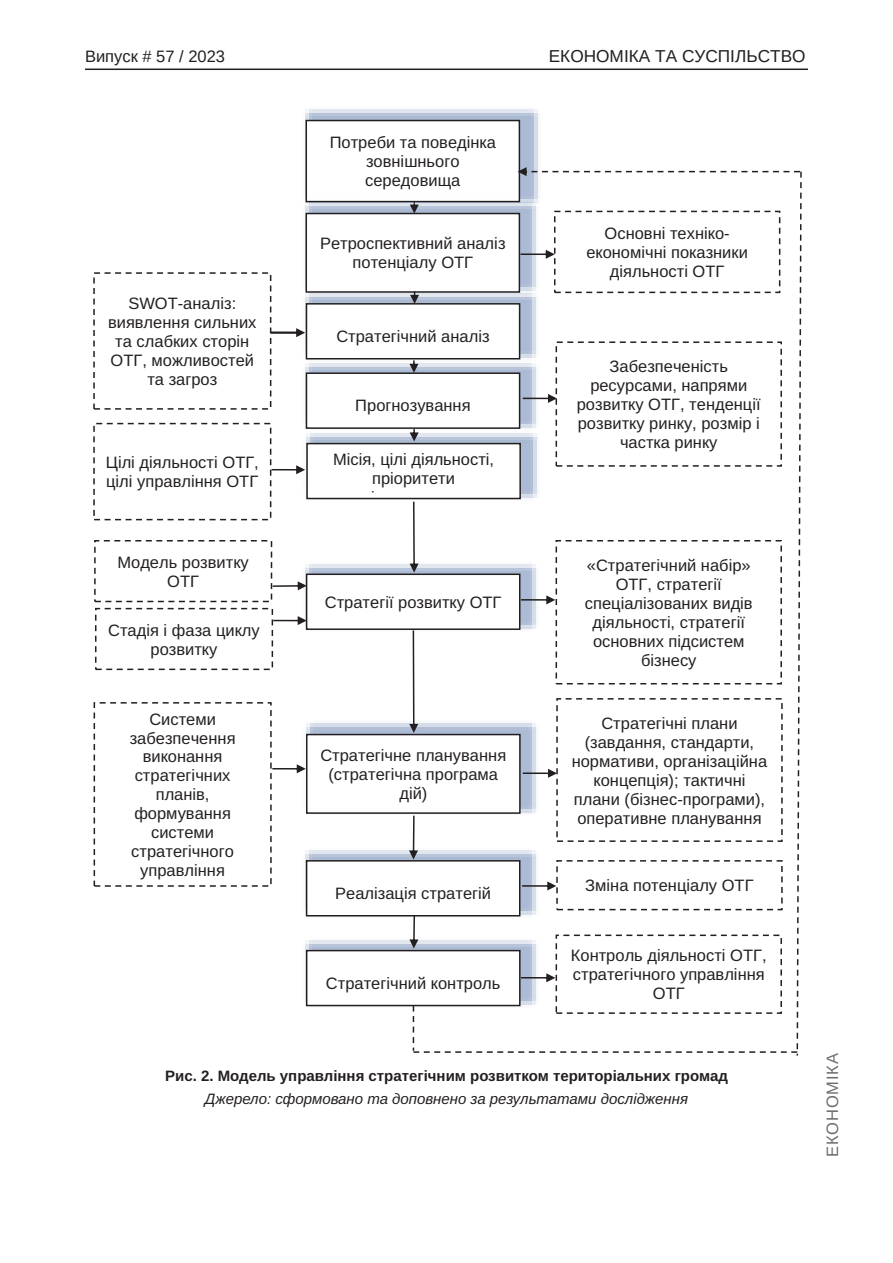
<style>
.page{position:relative;width:893px;height:1263px;background:#fff}
.page>*{position:absolute;margin:0;border:0;box-sizing:border-box;transform-origin:0 0}
.t1{font:17.25px "Arimo";color:#231f20}
.t2{font:16.5px/18.9px "Arimo Roman";color:#231f20;text-align:center}
.t3{font:16.5px "Arimo";color:#231f20}
.t4{font:16.5px "Arimo";letter-spacing:.05em;color:#6c6d70}
.Рисунок_N{font:700 15px "Arimo";color:#231f20}
.Джерело{font:italic 15px "Arimo";color:#231f20}
</style>
<div class="page">
<hr style="left:85px;top:69px;width:723px;height:1px;background:#231f20">
<img style="left:305px;top:109px;width:233px;height:58px">
<div style="left:306px;top:121px;width:213px;height:81px;background:#fff"></div>
<div style="left:305px;top:120px;width:215px;height:82px;border:2px solid #231f20"></div>
<img style="left:307px;top:127px;width:212px;height:68px">
<img style="left:305px;top:294px;width:104px;height:206px">
<div style="left:306px;top:373px;width:214px;height:55px;background:#fff"></div>
<div style="left:306px;top:372px;width:214px;height:57px;border:2px solid #231f20"></div>
<img style="left:307px;top:379px;width:2px;height:43px">
<div style="left:306px;top:304px;width:214px;height:55px;background:#fff"></div>
<div style="left:306px;top:303px;width:214px;height:56px;border:2px solid #231f20"></div>
<img style="left:307px;top:310px;width:2px;height:43px">
<img style="left:305px;top:199px;width:104px;height:95px">
<div style="left:306px;top:214px;width:213px;height:78px;background:#fff"></div>
<div style="left:305px;top:213px;width:215px;height:80px;border:2px solid #231f20"></div>
<img style="left:307px;top:220px;width:1px;height:66px">
<img style="left:305px;top:850px;width:104px;height:67px">
<div style="left:307px;top:861px;width:213px;height:55px;background:#fff"></div>
<div style="left:306px;top:860px;width:214px;height:56px;border:2px solid #231f20"></div>
<img style="left:307px;top:867px;width:2px;height:43px">
<img style="left:306px;top:723px;width:103px;height:11px">
<div style="left:306px;top:734px;width:215px;height:80px;border:2px solid #231f20"></div>
<img style="left:308px;top:741px;width:1px;height:66px">
<img style="left:305px;top:564px;width:104px;height:66px">
<div style="left:307px;top:574px;width:213px;height:55px;background:#fff"></div>
<div style="left:306px;top:573px;width:214px;height:57px;border:2px solid #231f20"></div>
<img style="left:307px;top:580px;width:2px;height:43px">
<div style="left:307px;top:444px;width:213px;height:54px;background:#fff"></div>
<div style="left:306px;top:443px;width:215px;height:56px;border:2px solid #231f20"></div>
<img style="left:308px;top:450px;width:1px;height:42px">
<img style="left:305px;top:940px;width:104px;height:67px">
<div style="left:307px;top:950px;width:213px;height:55px;background:#fff"></div>
<div style="left:306px;top:950px;width:215px;height:56px;border:2px solid #231f20"></div>
<img style="left:307px;top:957px;width:2px;height:42px">
<div style="left:93px;top:272px;width:178px;height:138px;border:2px dashed #231f20"></div>
<img style="left:95px;top:279px;width:175px;height:124px">
<svg style="left:271px;top:328px;width:34px;height:9px"></svg>
<div style="left:93px;top:423px;width:178px;height:97px;border:2px dashed #231f20"></div>
<img style="left:95px;top:430px;width:175px;height:83px">
<svg style="left:271px;top:465px;width:34px;height:9px"></svg>
<div style="left:94px;top:540px;width:178px;height:62px;border:2px dashed #231f20"></div>
<img style="left:96px;top:547px;width:175px;height:48px">
<div style="left:95px;top:608px;width:178px;height:62px;border:2px dashed #231f20"></div>
<img style="left:96px;top:615px;width:176px;height:48px">
<svg style="left:273px;top:581px;width:34px;height:9px"></svg>
<svg style="left:273px;top:616px;width:34px;height:9px"></svg>
<div style="left:94px;top:702px;width:178px;height:185px;border:2px dashed #231f20"></div>
<img style="left:95px;top:709px;width:175px;height:171px">
<svg style="left:272px;top:764px;width:34px;height:9px"></svg>
<svg style="left:409px;top:167px;width:393px;height:889px"></svg>
<p class="t3" style="left:85px;top:47px;width:142px">Випуск # 57 / 2023</p>
<p class="t1" style="left:549px;top:47px;width:258px">ЕКОНОМІКА ТА СУСПІЛЬСТВО</p>
<p class="t2" style="left:108px;top:294px;width:150px">SWOT-аналіз: виявлення сильних та слабких сторін<br>ОТГ, можливостей та загроз</p>
<p class="t2" style="left:106px;top:453px;width:155px;text-align:left">Цілі діяльності ОТГ, цілі управління ОТГ</p>
<p class="t2" style="left:117px;top:553px;width:133px">Модель розвитку<br>ОТГ</p>
<p class="t2" style="left:108px;top:621px;width:153px">Стадія і фаза циклу розвитку</p>
<p class="t2" style="left:130px;top:710px;width:107px">Системи забезпечення виконання стратегічних планів, формування системи стратегічного управління</p>
<p class="t2" style="left:330px;top:133px;width:168px">Потреби та поведінка зовнішнього середовища</p>
<p class="t2" style="left:320px;top:234px;width:187px">Ретроспективний аналіз потенціалу ОТГ</p>
<p class="t2" style="left:336px;top:327px;width:155px">Стратегічний аналіз</p>
<p class="t2" style="left:355px;top:396px;width:117px">Прогнозування</p>
<p class="t2" style="left:333px;top:450px;width:163px">Місія, цілі діяльності, пріоритети</p>
<p class="t2" style="left:325px;top:593px;width:178px">Стратегії розвитку ОТГ</p>
<p class="t2" style="left:320px;top:746px;width:187px">Стратегічне планування (стратегічна програма дій)</p>
<p class="t2" style="left:335px;top:884px;width:157px">Реалізація стратегій</p>
<p class="t2" style="left:326px;top:974px;width:176px">Стратегічний контроль</p>
<p class="t2" style="left:586px;top:224px;width:163px">Основні техніко&shy;економічні показники діяльності ОТГ</p>
<p class="t2" style="left:577px;top:357px;width:185px">Забезпеченість ресурсами, напрями розвитку ОТГ, тенденції розвитку ринку, розмір і частка ринку</p>
<p class="t2" style="left:585px;top:556px;width:169px">«Стратегічний набір»<br>ОТГ, стратегії спеціалізованих видів діяльності, стратегії основних підсистем бізнесу</p>
<p class="t2" style="left:572px;top:714px;width:197px">Стратегічні плани (завдання, стандарти, нормативи, організаційна концепція); тактичні плани (бізнес-програми), оперативне планування</p>
<p class="t2" style="left:585px;top:876px;width:170px">Зміна потенціалу ОТГ</p>
<p class="t2" style="left:571px;top:946px;width:197px">Контроль діяльності ОТГ, стратегічного управління<br>ОТГ</p>
<p class="Рисунок_N" style="left:165px;top:1066px;width:564px">Рис. 2. Модель управління стратегічним розвитком територіальних громад</p>
<p class="Джерело" style="left:205px;top:1089px;width:485px">Джерело: сформовано та доповнено за результатами дослідження</p>
<p class="t4" style="left:823px;top:1157px;width:105px;rotate:-90deg">ЕКОНОМІКА</p>
</div>
